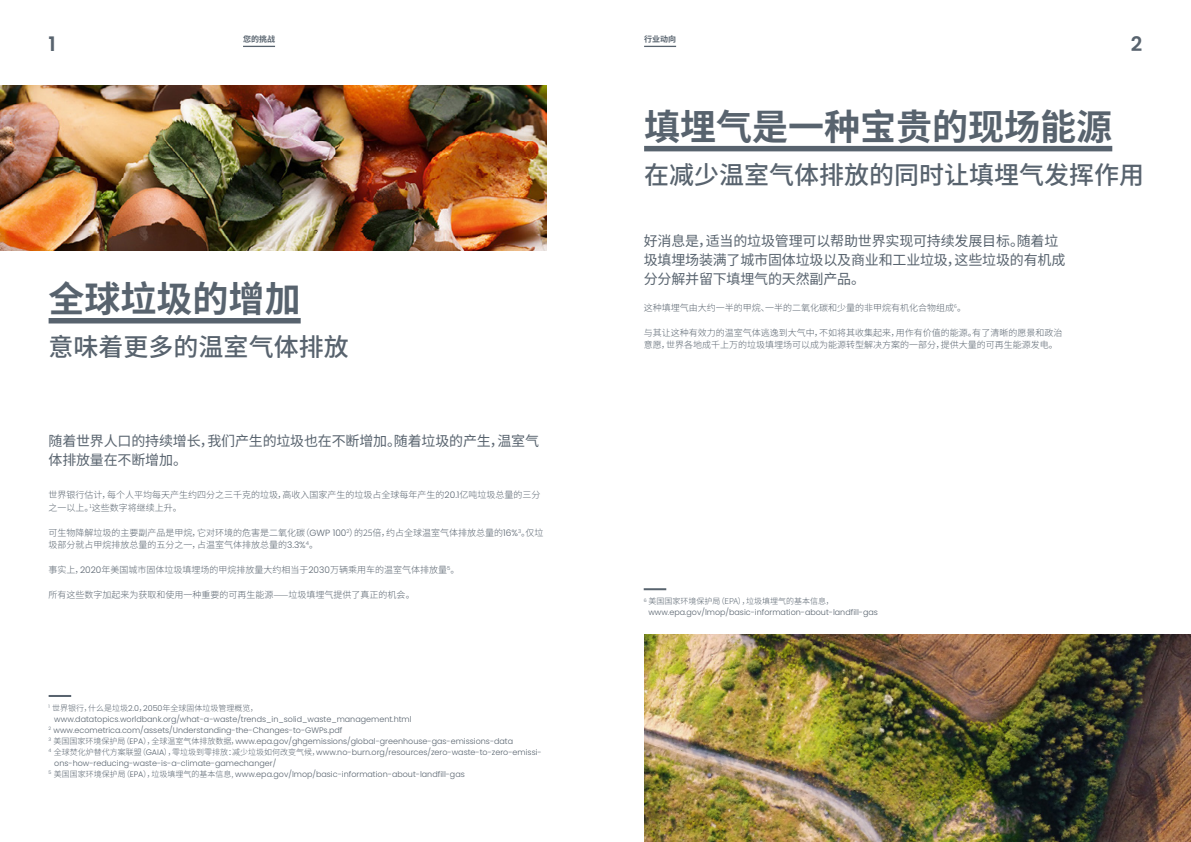
<style>
.page{position:relative;width:1191px;height:842px;background:#fff}
.page>*{position:absolute;margin:0;border:0;box-sizing:border-box;transform-origin:0 0}
.t1{font:700 36px "Source Han Sans CN";color:#58636e}
.t2{font:500 25px "Source Han Sans CN";color:#58636e}
.t3{font:600 20px "Poppins";color:#58636e}
.t4{font:14px/19px "Source Han Sans CN";letter-spacing:-.015em;color:#58636e}
.t5{font:300 9px/12.5px "Source Han Sans CN";color:#58636e}
.t6{font:300 8px "Poppins";color:#58636e}
.t7{font:300 8px "Source Han Sans CN";color:#58636e}
.t8{font:700 8px "Source Han Sans CN";color:#58636e}
.s1{font-family:"Poppins"}
.s2{font-family:"Source Han Sans CN"}
</style>
<div class="page">
<hr style="left:49px;top:695px;width:22px;height:2px;background:#58636e">
<hr style="left:643px;top:588px;width:23px;height:2px;background:#58636e">
<img style="left:0;top:85px;width:547px;height:165px">
<img style="left:644px;top:634px;width:547px;height:208px">
<div style="left:49px;top:318px;width:252px;height:5px;background:#58636e"></div>
<div style="left:644px;top:146px;width:468px;height:5px;background:#58636e"></div>
<hr style="left:243px;top:46px;width:32px;height:1px;background:#58636e">
<hr style="left:644px;top:46px;width:32px;height:1px;background:#58636e">
<p class="t8" style="left:243px;top:35px;width:33px">您的挑战</p>
<p class="t8" style="left:644px;top:35px;width:33px">行业动向</p>
<h3 class="t3" style="left:49px;top:32px;width:9px">1</h3>
<h3 class="t3" style="left:1130px;top:32px;width:13px">2</h3>
<h1 class="t1" style="left:49px;top:278px;width:254px">全球垃圾的增加</h1>
<h2 class="t2" style="left:49px;top:332px;width:302px">意味着更多的温室气体排放</h2>
<h3 class="t4" style="left:48px;top:431px;width:492px">随着世界人口的持续增长，我们产生的垃圾也在不断增加。随着垃圾的产生，温室气体排放量在不断增加。</h3>
<p class="t5" style="left:48px;top:489px;width:493px">世界银行估计，每个人平均每天产生约四分之三千克的垃圾，高收入国家产生的垃圾占全球每年产生的<span class="s1">20.1</span>亿吨垃圾总量的三分之一以上。<sup>1</sup>这些数字将继续上升。</p>
<p class="t5" style="left:48px;top:526px;width:496px">可生物降解垃圾的主要副产品是甲烷，它对环境的危害是二氧化碳（<span class="s1">GWP 100</span><sup>2</sup>）的25倍，约占全球温室气体排放总量的<span class="s1">16%</span><sup>3</sup>。仅垃圾部分就占甲烷排放总量的五分之一，占温室气体排放总量的<span class="s1">3.3%</span><sup>4</sup>。</p>
<p class="t5" style="left:48px;top:564px;width:412px">事实上，<span class="s1">2020</span>年美国城市固体垃圾填埋场的甲烷排放量大约相当于<span class="s1">2030</span>万辆乘用车的温室气体排放量<sup>5</sup>。</p>
<p class="t5" style="left:48px;top:589px;width:368px">所有这些数字加起来为获取和使用一种重要的可再生能源——垃圾填埋气提供了真正的机会。</p>
<p class="t7" style="left:49px;top:703px;width:211px"><sup>1</sup> 世界银行，什么是垃圾<span class="s1">2.0</span>，<span class="s1">2050</span>年全球固体垃圾管理概览，</p>
<p class="t6" style="left:54px;top:714px;width:359px">www.datatopics.worldbank.org/what-a-waste/trends_in_solid_waste_management.html</p>
<p class="t6" style="left:49px;top:725px;width:295px"><sup>2</sup> www.ecometrica.com/assets/Understanding-the-Changes-to-GWPs.pdf</p>
<p class="t6" style="left:49px;top:736px;width:466px"><sup>3</sup> <span class="s2">美国国家环境保护局（</span>EPA<span class="s2">），全球温室气体排放数据，</span>www.epa.gov/ghgemissions/global-greenhouse-gas-emissions-data</p>
<p class="t6" style="left:49px;top:747px;width:494px"><sup>4</sup> <span class="s2">全球焚化炉替代方案联盟（</span>GAIA<span class="s2">），零垃圾到零排放：减少垃圾如何改变气候，</span>www.no-burn.org/resources/zero-waste-to-zero-emissi-</p>
<p class="t6" style="left:54px;top:758px;width:223px">ons-how-reducing-waste-is-a-climate-gamechanger/</p>
<p class="t6" style="left:49px;top:769px;width:418px"><sup>5</sup> <span class="s2">美国国家环境保护局（</span>EPA<span class="s2">），垃圾填埋气的基本信息,</span> www.epa.gov/lmop/basic-information-about-landfill-gas</p>
<h1 class="t1" style="left:644px;top:106px;width:469px">填埋气是一种宝贵的现场能源</h1>
<h2 class="t2" style="left:644px;top:160px;width:501px">在减少温室气体排放的同时让填埋气发挥作用</h2>
<h3 class="t4" style="left:643px;top:232px;width:423px">好消息是，适当的垃圾管理可以帮助世界实现可持续发展目标。随着垃圾填埋场装满了城市固体垃圾以及商业和工业垃圾，这些垃圾的有机成分分解并留下填埋气的天然副产品。</h3>
<p class="t5" style="left:643px;top:301px;width:324px">这种填埋气由大约一半的甲烷、一半的二氧化碳和少量的非甲烷有机化合物组成<sup>6</sup>。</p>
<p class="t5" style="left:643px;top:326px;width:420px">与其让这种有效力的温室气体逃逸到大气中，不如将其收集起来，用作有价值的能源。有了清晰的愿景和政治意愿，世界各地成千上万的垃圾填埋场可以成为能源转型解决方案的一部分，提供大量的可再生能源发电。</p>
<p class="t7" style="left:643px;top:597px;width:191px"><sup>6</sup> 美国国家环境保护局（EPA），垃圾填埋气的基本信息，</p>
<p class="t6" style="left:648px;top:608px;width:231px">www.epa.gov/lmop/basic-information-about-landfill-gas</p>
</div>
